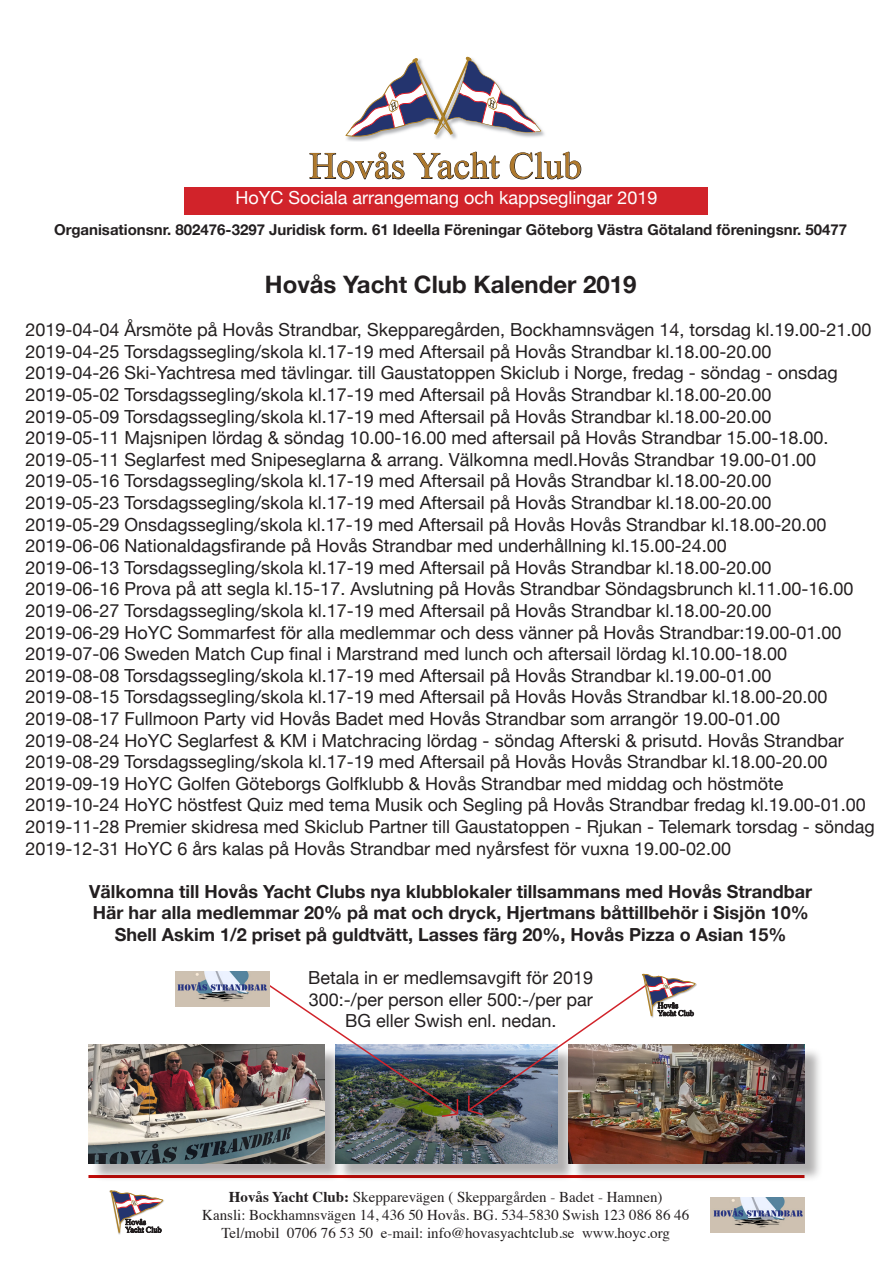
<style>
.page{position:relative;width:893px;height:1263px;background:#fff}
.page>*{position:absolute;margin:0;border:0;box-sizing:border-box;transform-origin:0 0}
.t1{font:37.65px "Times New Roman";color:#af792c}
.t2{font:700 24px "Helvetica Neue";color:#231f20}
.t3{font:18px/21.6px "Helvetica Neue";color:#231f20}
.t4{font:700 18px "Helvetica Neue";color:#231f20}
.t5{font:18px "Helvetica Neue";color:#fff}
.t6{font:15px "Times";color:#231f20}
.t7{font:700 15px "Helvetica Neue";color:#231f20}
.s1{font-weight:700}
</style>
<div class="page">
<div style="left:337px;top:1047px;width:239px;height:135px;background:#231f20;opacity:.35"></div>
<img style="left:343px;top:1045px;width:215px;height:119px">
<div style="left:571px;top:1047px;width:252px;height:135px;background:#231f20;opacity:.35"></div>
<img style="left:569px;top:1045px;width:235px;height:119px">
<img style="left:711px;top:1198px;width:93px;height:35px">
<svg style="left:309px;top:152px;width:272px;height:27px"></svg>
<img style="left:346px;top:137px;width:34px;height:5px">
<img style="left:435px;top:137px;width:22px;height:2px">
<svg style="left:345px;top:56px;width:197px;height:81px"></svg>
<svg style="left:109px;top:1190px;width:55px;height:43px"></svg>
<div style="left:185px;top:187px;width:523px;height:27px;background:#d1232a"></div>
<div style="left:91px;top:1047px;width:252px;height:135px;background:#231f20;opacity:.35"></div>
<img style="left:88px;top:1045px;width:236px;height:119px">
<img style="left:260px;top:978px;width:200px;height:140px">
<img style="left:175px;top:972px;width:94px;height:35px">
<img style="left:466px;top:973px;width:231px;height:143px">
<p class="t1" style="left:309px;top:140px;width:274px">Hovås Yacht Club</p>
<p class="t5" style="left:235px;top:185px;width:424px">HoYC Sociala arrangemang och kappseglingar 2019</p>
<p class="t7" style="left:54px;top:218px;width:794px">Organisationsnr. 802476-3297 Juridisk form. 61 Ideella Föreningar Göteborg Västra Götaland föreningsnr. 50477</p>
<p class="t2" style="left:265px;top:266px;width:373px">Hovås Yacht Club Kalender 2019</p>
<p class="t3" style="left:26px;top:320px;width:847px">2019-04-04 Årsmöte på Hovås Strandbar, Skepparegården, Bockhamnsvägen 14, torsdag kl.19.00-21.00</p>
<p class="t3" style="left:26px;top:342px;width:747px">2019-04-25 Torsdagssegling/skola kl.17-19 med Aftersail på Hovås Strandbar kl.18.00-20.00</p>
<p class="t3" style="left:26px;top:363px;width:814px">2019-04-26 Ski-Yachtresa med tävlingar. till Gaustatoppen Skiclub i Norge, fredag - söndag - onsdag</p>
<p class="t3" style="left:26px;top:385px;width:747px">2019-05-02 Torsdagssegling/skola kl.17-19 med Aftersail på Hovås Strandbar kl.18.00-20.00</p>
<p class="t3" style="left:26px;top:406px;width:747px">2019-05-09 Torsdagssegling/skola kl.17-19 med Aftersail på Hovås Strandbar kl.18.00-20.00</p>
<p class="t3" style="left:26px;top:428px;width:804px">2019-05-11 Majsnipen lördag &amp; söndag 10.00-16.00 med aftersail på Hovås Strandbar 15.00-18.00.</p>
<p class="t3" style="left:26px;top:450px;width:792px">2019-05-11 Seglarfest med Snipeseglarna &amp; arrang. Välkomna medl.Hovås Strandbar 19.00-01.00</p>
<p class="t3" style="left:26px;top:471px;width:747px">2019-05-16 Torsdagssegling/skola kl.17-19 med Aftersail på Hovås Strandbar kl.18.00-20.00</p>
<p class="t3" style="left:26px;top:493px;width:747px">2019-05-23 Torsdagssegling/skola kl.17-19 med Aftersail på Hovås Strandbar kl.18.00-20.00</p>
<p class="t3" style="left:26px;top:514px;width:802px">2019-05-29 Onsdagssegling/skola kl.17-19 med Aftersail på Hovås Hovås Strandbar kl.18.00-20.00</p>
<p class="t3" style="left:26px;top:536px;width:703px">2019-06-06 Nationaldagsfirande på Hovås Strandbar med underhållning kl.15.00-24.00</p>
<p class="t3" style="left:26px;top:558px;width:747px">2019-06-13 Torsdagssegling/skola kl.17-19 med Aftersail på Hovås Strandbar kl.18.00-20.00</p>
<p class="t3" style="left:26px;top:579px;width:829px">2019-06-16 Prova på att segla kl.15-17. Avslutning på Hovås Strandbar Söndagsbrunch kl.11.00-16.00<br>2019-06-27 Torsdagssegling/skola kl.17-19 med Aftersail på Hovås Strandbar kl.18.00-20.00</p>
<p class="t3" style="left:26px;top:622px;width:817px">2019-06-29 HoYC Sommarfest för alla medlemmar och dess vänner på Hovås Strandbar:19.00-01.00</p>
<p class="t3" style="left:26px;top:644px;width:763px">2019-07-06 Sweden Match Cup final i Marstrand med lunch och aftersail lördag kl.10.00-18.00</p>
<p class="t3" style="left:26px;top:666px;width:747px">2019-08-08 Torsdagssegling/skola kl.17-19 med Aftersail på Hovås Strandbar kl.19.00-01.00</p>
<p class="t3" style="left:26px;top:687px;width:803px">2019-08-15 Torsdagssegling/skola kl.17-19 med Aftersail på Hovås Hovås Strandbar kl.18.00-20.00</p>
<p class="t3" style="left:26px;top:709px;width:756px">2019-08-17 Fullmoon Party vid Hovås Badet med Hovås Strandbar som arrangör 19.00-01.00</p>
<p class="t3" style="left:26px;top:730px;width:820px">2019-08-24 HoYC Seglarfest &amp; KM i Matchracing lördag - söndag Afterski &amp; prisutd. Hovås Strandbar</p>
<p class="t3" style="left:26px;top:752px;width:803px">2019-08-29 Torsdagssegling/skola kl.17-19 med Aftersail på Hovås Hovås Strandbar kl.18.00-20.00</p>
<p class="t3" style="left:26px;top:774px;width:760px">2019-09-19 HoYC Golfen Göteborgs Golfklubb &amp; Hovås Strandbar med middag och höstmöte</p>
<p class="t3" style="left:26px;top:795px;width:842px">2019-10-24 HoYC höstfest Quiz med tema Musik och Segling på Hovås Strandbar fredag kl.19.00-01.00</p>
<p class="t3" style="left:26px;top:817px;width:851px">2019-11-28 Premier skidresa med Skiclub Partner till Gaustatoppen - Rjukan - Telemark torsdag - söndag</p>
<p class="t3" style="left:26px;top:838px;width:707px">2019-12-31 HoYC 6 års kalas på Hovås Strandbar med nyårsfest för vuxna 19.00-02.00</p>
<p class="t4" style="left:89px;top:877px;width:724px">Välkomna till Hovås Yacht Clubs nya klubblokaler tillsammans med Hovås Strandbar</p>
<p class="t4" style="left:93px;top:899px;width:717px">Här har alla medlemmar 20% på mat och dryck, Hjertmans båttillbehör i Sisjön 10%</p>
<p class="t4" style="left:115px;top:920px;width:673px">Shell Askim 1/2 priset på guldtvätt, Lasses färg 20%, Hovås Pizza o Asian 15%</p>
<p class="t3" style="left:308px;top:968px;width:287px">Betala in er medlemsavgift för 2019</p>
<p class="t3" style="left:309px;top:990px;width:286px">300:-/per person eller 500:-/per par</p>
<p class="t3" style="left:345px;top:1011px;width:213px">BG eller Swish enl. nedan.</p>
<p class="t6" style="left:229px;top:1183px;width:435px"><span class="s1">Hovås Yacht Club:</span> Skepparevägen ( Skeppargården - Badet - Hamnen)</p>
<p class="t6" style="left:202px;top:1201px;width:489px">Kansli: Bockhamnsvägen 14, 436 50 Hovås. BG. 534-5830 Swish 123 086 86 46</p>
<p class="t6" style="left:221px;top:1219px;width:450px">Tel/mobil 0706 76 53 50 e-mail: info@hovasyachtclub.se www.hoyc.org</p>
</div>
